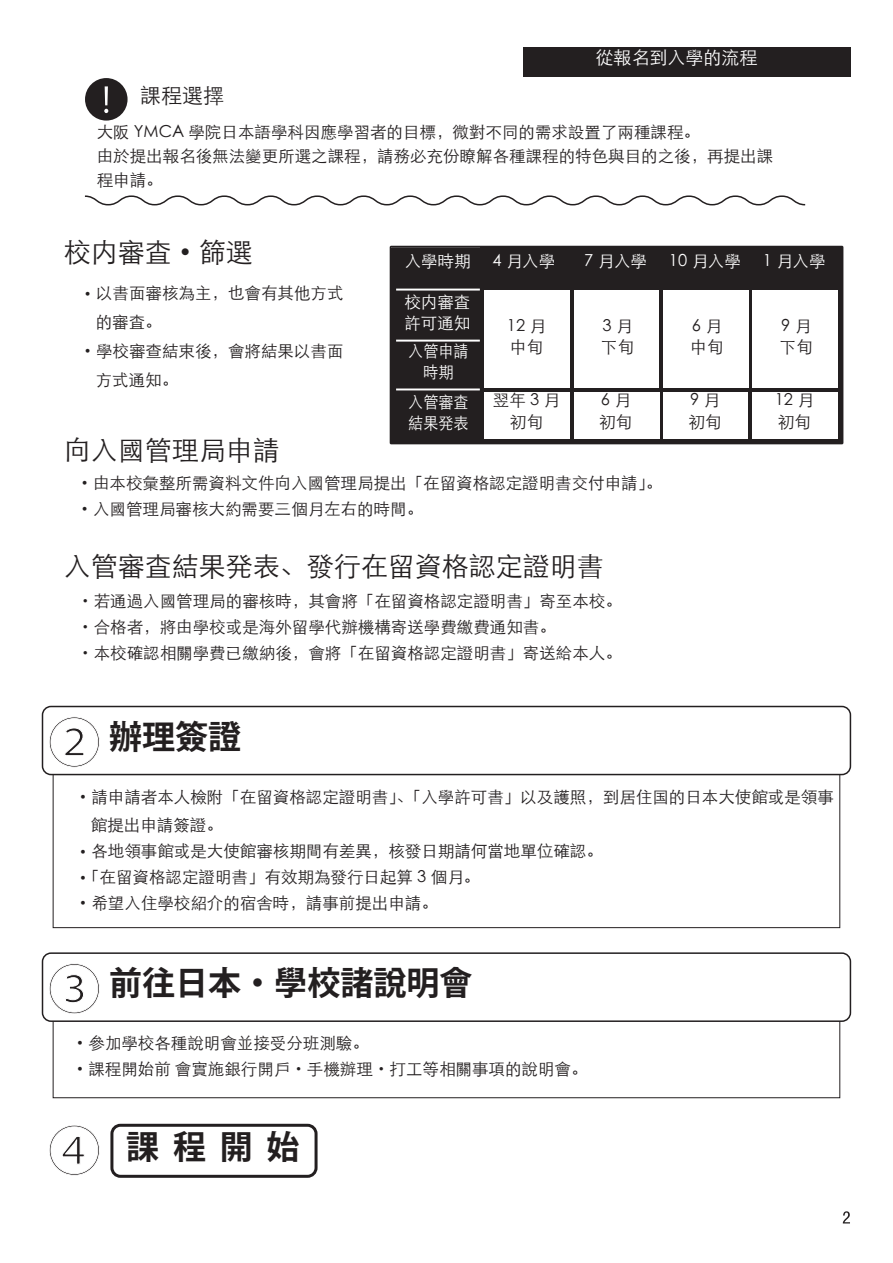
<style>
.page{position:relative;width:893px;height:1263px;background:#fff}
.page>*{position:absolute;margin:0;border:0;box-sizing:border-box;transform-origin:0 0}
.t1{font:700 33px "Koz Go Pro";color:#231f20}
.t2{font:27px "Sim Hei";color:#231f20}
.t3{font:21px "Sim Hei";color:#231f20}
.t4{font:18px "Sim Hei";color:#fff}
.t5{font:16.5px/21.3px "Sim Hei";color:#231f20}
.t6{font:16.5px/21px "Sim Hei";color:#fff}
.t7{font:16.5px/21px "Sim Hei";color:#fff;text-align:center;scale:.91 1}
.s1{font-family:"Koz Go Pro";font-weight:700}
.s2{font-family:"Koz Go Pro";font-weight:500}
.s3{font-family:"Adobe Heiti Std"}
.s4{font-family:"Koz Go Pro"}
</style>
<div class="page">
<svg style="left:843px;top:1211px;width:7px;height:12px"></svg>
<div style="left:390px;top:246px;width:453px;height:198px;background:#231f20"></div>
<div style="left:53px;top:999px;width:787px;height:99px;border:1px solid #231f20"></div>
<div style="left:43px;top:953px;width:807px;height:68px;background:#fff;border-radius:9px"></div>
<div style="left:42px;top:952px;width:809px;height:70px;border:2px solid #231f20;border-radius:9px"></div>
<svg style="left:49px;top:1125px;width:51px;height:51px"></svg>
<div style="left:42px;top:706px;width:809px;height:69px;border:2px solid #231f20;border-radius:9px"></div>
<div style="left:523px;top:47px;width:327px;height:30px;background:#231f20"></div>
<svg style="left:84px;top:195px;width:722px;height:11px"></svg>
<div style="left:85px;top:78px;width:43px;height:43px;background:#231f20;border-radius:50%"></div>
<svg style="left:104px;top:86px;width:4px;height:27px"></svg>
<div style="left:480px;top:247px;width:94px;height:196px;background:#231f20"></div>
<div style="left:485px;top:290px;width:85px;height:98px;background:#fff"></div>
<div style="left:574px;top:290px;width:85px;height:98px;background:#fff"></div>
<div style="left:659px;top:247px;width:94px;height:196px;background:#231f20"></div>
<div style="left:663px;top:392px;width:85px;height:47px;background:#fff"></div>
<div style="left:748px;top:247px;width:94px;height:196px;background:#231f20"></div>
<div style="left:753px;top:290px;width:85px;height:98px;background:#fff"></div>
<div style="left:485px;top:392px;width:85px;height:47px;background:#fff"></div>
<div style="left:574px;top:392px;width:85px;height:47px;background:#fff"></div>
<div style="left:753px;top:392px;width:85px;height:47px;background:#fff"></div>
<div style="left:663px;top:290px;width:85px;height:98px;background:#fff"></div>
<div style="left:110px;top:1124px;width:208px;height:54px;border:3px solid #231f20;border-radius:9px"></div>
<hr style="left:396px;top:340px;width:84px;height:2px;background:#fff">
<svg style="left:49px;top:717px;width:51px;height:51px"></svg>
<svg style="left:49px;top:963px;width:51px;height:51px"></svg>
<hr style="left:396px;top:388px;width:84px;height:2px;background:#fff">
<hr style="left:396px;top:289px;width:84px;height:1px;background:#fff">
<p class="t4" style="left:595px;top:42px;width:163px">從報名到入學的流程</p>
<p class="t3" style="left:140px;top:77px;width:85px">課程選擇</p>
<p class="t5" style="left:97px;top:118px;width:678px;line-height:24px">大阪 YMCA 學院日本語學科因應學習者的目標，微對不同的需求設置了兩種課程。<br>由於提出報名後無法變更所選之課程，請務必充份瞭解各種課程的特色與目的之後，再提出課程申請。</p>
<h2 class="t2" style="left:64px;top:229px;width:190px">校内審査<span class="s1">・</span>篩選</h2>
<p class="t5" style="left:80px;top:281px;width:266px"><span class="s2">・</span>以書面審核為主，也會有其他方式</p>
<p class="t5" style="left:96px;top:310px;width:68px">的審査。</p>
<p class="t5" style="left:80px;top:339px;width:266px"><span class="s2">・</span>學校審查結束後，會將結果以書面</p>
<p class="t5" style="left:96px;top:367px;width:84px">方式通知。</p>
<h2 class="t2" style="left:64px;top:426px;width:217px">向入國管理局申請</h2>
<p class="t6" style="left:405px;top:249px;width:67px">入學時期</p>
<p class="t6" style="left:404px;top:290px;width:67px">校内審査許可通知</p>
<p class="t7" style="left:408px;top:339px;width:68px">入管申請時期</p>
<p class="t7" style="left:408px;top:390px;width:68px;text-align:left">入管審査結果発表</p>
<p class="t6" style="left:493px;top:249px;width:64px">4 月入學</p>
<p class="t6" style="left:584px;top:249px;width:64px">7 月入學</p>
<p class="t6" style="left:669px;top:249px;width:73px">10 月入學</p>
<p class="t6" style="left:763px;top:249px;width:64px">1 月入學</p>
<p class="t5" style="left:507px;top:313px;width:40px">12 月中旬</p>
<p class="t5" style="left:601px;top:313px;width:34px">3月下旬</p>
<p class="t5" style="left:690px;top:313px;width:34px">6月中旬</p>
<p class="t5" style="left:780px;top:313px;width:34px">9月下旬</p>
<p class="t5" style="left:493px;top:388px;width:68px;text-align:center">翌年3月初旬</p>
<p class="t5" style="left:688px;top:388px;width:34px">9月初旬</p>
<p class="t5" style="left:775px;top:388px;width:40px">12 月初旬</p>
<p class="t5" style="left:599px;top:388px;width:34px">6月初旬</p>
<p class="t5" style="left:77px;top:468px;width:587px;line-height:25.8px"><span class="s3">·</span>由本校彙整所需資料文件向入國管理局提出「在留資格認定證明書交付申請」。<span class="s3">·</span>入國管理局審核大約需要三個月左右的時間。</p>
<h2 class="t2" style="left:64px;top:543px;width:542px">入管審査結果発表、發行在留資格認定證明書</h2>
<p class="t5" style="left:77px;top:586px;width:546px;line-height:25.8px"><span class="s4">・</span>若通過入國管理局的審核時，其會將「在留資格認定證明書」寄至本校。<span class="s4">・</span>合格者，將由學校或是海外留學代辦機構寄送學費繳費通知書。<br><span class="s4">・</span>本校確認相關學費已繳納後，會將「在留資格認定證明書」寄送給本人。</p>
<h1 class="t1" style="left:109px;top:715px;width:133px">辦理簽證</h1>
<p class="t5" style="left:91px;top:780px;width:744px;line-height:28.7px;text-indent:-16px"><span class="s3">·</span>請申請者本人檢附「在留資格認定證明書」、「入學許可書」以及護照，到居住国的日本大使館或是領事館提出申請簽證。</p>
<p class="t5" style="left:75px;top:837px;width:529px;line-height:25.8px"><span class="s3">·</span>各地領事館或是大使館審核期間有差異，核發日期請何當地單位確認。<span class="s3">·</span>「在留資格認定證明書」有效期為發行日起算 3 個月。<br><span class="s3">·</span>希望入住學校紹介的宿舎時，請事前提出申請。</p>
<h1 class="t1" style="left:109px;top:962px;width:365px">前往日本・學校諸說明會</h1>
<p class="t5" style="left:72px;top:1028px;width:517px;line-height:25.8px"><span class="s3">·</span>參加學校各種說明會並接受分班測驗。<br><span class="s3">·</span>課程開始前 會實施銀行開戶<span class="s4">・</span>手機辦理<span class="s4">・</span>打工等相關事項的說明會。</p>
<h1 class="t1" style="left:126px;top:1125px;width:175px">課程開始</h1>
</div>
